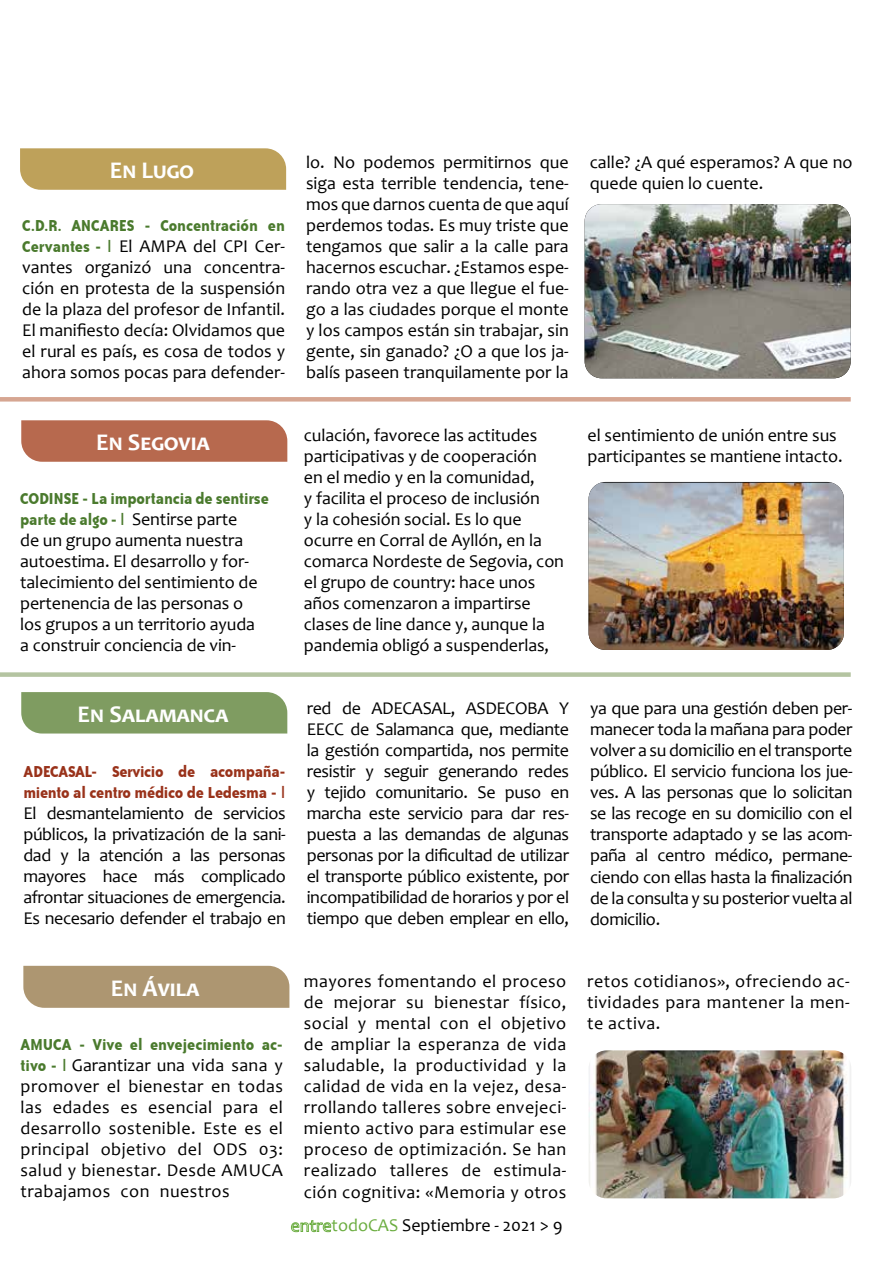
<style>
.page{position:relative;width:893px;height:1263px;background:#fff}
.page>*{position:absolute;margin:0;border:0;box-sizing:border-box;transform-origin:0 0}
.t1{font:700 24px "Candara";color:#fff}
.t2{font:700 24px "Candara";letter-spacing:.065em;color:#fff}
.t3{font:18px/21px "Candara";letter-spacing:-.005em;color:#000;text-align:justify}
.t4{font:18px/21px "Bailey Sans ITCTT Bold";letter-spacing:-.01em;color:#4a7a2d;scale:.95 1}
.t5{font:18px/21px "Bailey Sans ITCTT Bold";letter-spacing:-.02em;color:#99321a;scale:.95 1}
.s1{font-family:"Bailey Sans ITCTT Bold";color:#4a7a2d}
.s2{font-family:"Candara";color:#000}
.s3{color:#6bad40}
</style>
<div class="page">
<div style="left:0;top:397px;width:851px;height:5px;background:#d6a692"></div>
<div style="left:0;top:672px;width:851px;height:5px;background:#b4c4a1"></div>
<div style="left:21px;top:420px;width:266px;height:42px;background:#b7694e"></div>
<div style="left:23px;top:966px;width:266px;height:42px;background:#ad9671"></div>
<img style="left:589px;top:483px;width:255px;height:167px">
<img style="left:589px;top:1050px;width:262px;height:148px">
<div style="left:21px;top:692px;width:266px;height:41px;background:#7f9c61"></div>
<div style="left:20px;top:148px;width:266px;height:42px;background:#bea15a"></div>
<img style="left:585px;top:204px;width:266px;height:174px">
<h1 class="t1" style="left:110px;top:155px;width:86px">En Lugo</h1>
<p class="t4" style="left:22px;top:215px;width:278px">C.D.R. ANCARES - Concentración en</p>
<p class="t3" style="left:22px;top:236px;width:264px"><span class="s1">Cervantes - |</span> El AMPA del CPI Cer&shy;vantes organizó una concentra&shy;ción en protesta de la suspensión de la plaza del profesor de Infantil.<br>El manifiesto decía: Olvidamos que el rural es país, es cosa de todos y ahora somos pocas para defender-</p>
<h1 class="t1" style="left:96px;top:427px;width:114px">En Segovia</h1>
<p class="t4" style="left:20px;top:488px;width:263px">CODINSE - La importancia de sentirse parte de algo - | <span class="s2">Sentirse parte</span></p>
<p class="t3" style="left:20px;top:530px;width:239px;text-align:left">de un grupo aumenta nuestra autoestima. El desarrollo y for&shy;talecimiento del sentimiento de pertenencia de las personas o los grupos a un territorio ayuda a construir conciencia de vin-</p>
<h1 class="t2" style="left:78px;top:699px;width:151px">En Salamanca</h1>
<p class="t5" style="left:23px;top:761px;width:278px">ADECASAL- Servicio de acompaña&shy;miento al centro médico de Ledesma - |</p>
<p class="t3" style="left:23px;top:803px;width:264px">El desmantelamiento de servicios públicos, la privatización de la sani&shy;dad y la atención a las personas mayores hace más complicado afrontar situaciones de emergencia.<br>Es necesario defender el trabajo en</p>
<h1 class="t1" style="left:111px;top:973px;width:88px">En Ávila</h1>
<p class="t4" style="left:21px;top:1034px;width:278px">AMUCA - Vive el envejecimiento ac-</p>
<p class="t3" style="left:21px;top:1055px;width:264px"><span class="s1">tivo - |</span> Garantizar una vida sana y promover el bienestar en todas las edades es esencial para el desarrollo sostenible. Este es el principal objetivo del ODS 03: salud y bienestar. Desde AMUCA trabajamos con nuestros</p>
<p class="t3" style="left:306px;top:152px;width:264px">lo. No podemos permitirnos que siga esta terrible tendencia, tene&shy;mos que darnos cuenta de que aquí perdemos todas. Es muy triste que tengamos que salir a la calle para hacernos escuchar. ¿Estamos espe&shy;rando otra vez a que llegue el fue&shy;go a las ciudades porque el monte y los campos están sin trabajar, sin gente, sin ganado? ¿O a que los ja&shy;balís paseen tranquilamente por la</p>
<p class="t3" style="left:590px;top:152px;width:264px">calle? ¿A qué esperamos? A que no quede quien lo cuente.</p>
<p class="t3" style="left:304px;top:425px;width:262px;text-align:left">culación, favorece las actitudes participativas y de cooperación<br>en el medio y en la comunidad,<br>y facilita el proceso de inclusión<br>y la cohesión social. Es lo que ocurre en Corral de Ayllón, en la comarca Nordeste de Segovia, con el grupo de country: hace unos años comenzaron a impartirse clases de line dance y, aunque la pandemia obligó a suspenderlas,</p>
<p class="t3" style="left:588px;top:425px;width:257px">el sentimiento de unión entre sus participantes se mantiene intacto.</p>
<p class="t3" style="left:307px;top:698px;width:264px">red de ADECASAL, ASDECOBA Y EECC de Salamanca que, mediante la gestión compartida, nos permite resistir y seguir generando redes y tejido comunitario. Se puso en marcha este servicio para dar res&shy;puesta a las demandas de algunas personas por la dificultad de utilizar el transporte público existente, por incompatibilidad de horarios y por el tiempo que deben emplear en ello,</p>
<p class="t3" style="left:590px;top:698px;width:264px">ya que para una gestión deben per&shy;manecer toda la mañana para poder volver a su domicilio en el transporte público. El servicio funciona los jue&shy;ves. A las personas que lo solicitan se las recoge en su domicilio con el transporte adaptado y se las acom&shy;paña al centro médico, permane&shy;ciendo con ellas hasta la finalización de la consulta y su posterior vuelta al domicilio.</p>
<p class="t3" style="left:304px;top:971px;width:264px">mayores fomentando el proceso de mejorar su bienestar físico, social y mental con el objetivo de ampliar la esperanza de vida saludable, la productividad y la calidad de vida en la vejez, desa&shy;rrollando talleres sobre envejeci&shy;miento activo para estimular ese proceso de optimización. Se han realizado talleres de estimula&shy;ción cognitiva: «Memoria y otros</p>
<p class="t3" style="left:587px;top:971px;width:264px">retos cotidianos», ofreciendo ac&shy;tividades para mantener la men&shy;te activa.</p>
<p class="t3" style="left:291px;top:1215px;width:273px"><span class="s3">entretodoCAS</span> Septiembre - 2021 &gt; 9</p>
</div>
